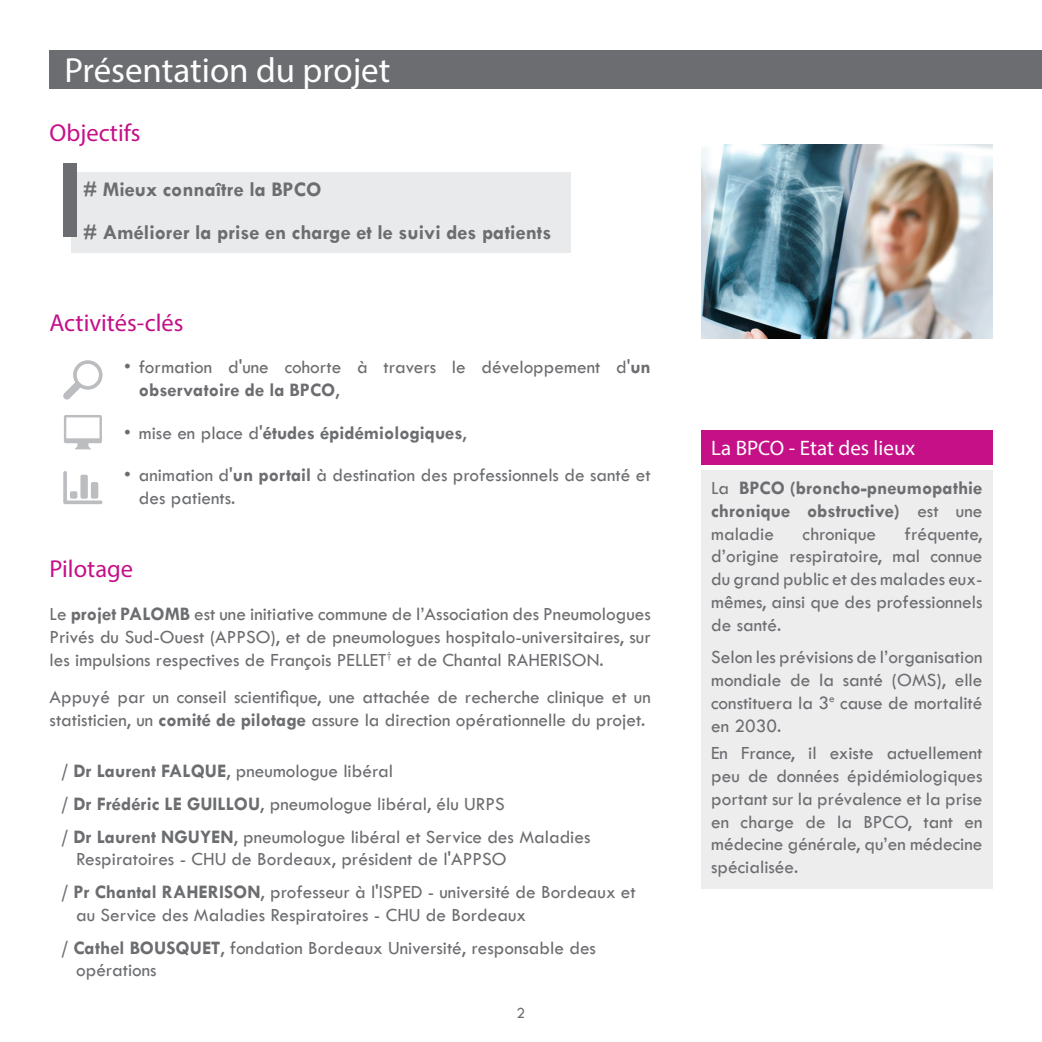
<style>
.page{position:relative;width:1042px;height:1042px;background:#fff}
.page>*{position:absolute;margin:0;border:0;box-sizing:border-box;transform-origin:0 0}
.t1{font:35px "Myriad Pro";color:#fff}
.t2{font:24.5px "Myriad Pro";color:#c51088}
.t3{font:700 21px/42.5px "Tw Cen";color:#6c6d70}
.t4{font:21px "Myriad Pro";color:#fff}
.t5{font:19.25px/22.8px "Tw Cen";color:#6c6d70}
.t6{font:700 19.25px/22.8px "Tw Cen";color:#6c6d70;text-align:justify}
.t7{font:15.75px "Tw Cen";color:#6c6d70}
.s1{font-weight:700}
.s2{font-weight:400}
</style>
<div class="page">
<div style="left:50px;top:50px;width:992px;height:38px;background:#6c6d70"></div>
<img style="left:701px;top:144px;width:291px;height:194px">
<div style="left:701px;top:471px;width:291px;height:418px;background:#ededee"></div>
<div style="left:701px;top:430px;width:291px;height:35px;background:#c51088"></div>
<svg style="left:63px;top:360px;width:40px;height:39px"></svg>
<svg style="left:63px;top:471px;width:40px;height:33px"></svg>
<svg style="left:64px;top:415px;width:38px;height:34px"></svg>
<div style="left:71px;top:172px;width:500px;height:81px;background:#e9eaeb"></div>
<div style="left:64px;top:164px;width:13px;height:73px;background:#6c6d70"></div>
<h1 class="t1" style="left:64px;top:49px;width:327px">Présentation du projet</h1>
<p class="t2" style="left:50px;top:118px;width:92px">Objectifs</p>
<p class="t3" style="left:83px;top:168px;width:470px"># Mieux connaître la BPCO<br># Améliorer la prise en charge et le suivi des patients</p>
<p class="t2" style="left:50px;top:307px;width:135px">Activités-clés</p>
<p class="t5" style="left:139px;top:356px;width:513px;text-indent:-15px">• formation d'une cohorte à travers le développement d'<span class="s1">un observatoire de la BPCO</span>,</p>
<p class="t6" style="left:124px;top:420px;width:344px"><span class="s2">• mise en place d'</span>études épidémiologiques<span class="s2">,</span></p>
<p class="t5" style="left:139px;top:463px;width:513px;text-indent:-15px">• animation d'<span class="s1">un portail</span> à destination des professionnels de santé et des patients.</p>
<p class="t2" style="left:50px;top:554px;width:85px">Pilotage</p>
<p class="t5" style="left:50px;top:602px;width:603px;text-align:justify">Le <span class="s1">projet PALOMB</span> est une initiative commune de l’Association des Pneumologues Privés du Sud-Ouest (APPSO), et de pneumologues hospitalo-universitaires, sur les impulsions respectives de François PELLET<sup>†</sup> et de Chantal RAHERISON.</p>
<p class="t5" style="left:50px;top:686px;width:603px">Appuyé par un conseil scientifique, une attachée de recherche clinique et un statisticien, un <span class="s1">comité de pilotage</span> assure la direction opérationnelle du projet.</p>
<p class="t5" style="left:61px;top:755px;width:531px;line-height:32.7px"><span class="s1">/ Dr Laurent FALQUE</span>, pneumologue libéral<br><span class="s1">/ Dr Frédéric LE GUILLOU</span>, pneumologue libéral, élu URPS<br><span class="s1">/ Dr Laurent NGUYEN</span>, pneumologue libéral et Service des Maladies</p>
<p class="t5" style="left:61px;top:843px;width:576px;line-height:32.7px;text-indent:15px">Respiratoires - CHU de Bordeaux, président de l'APPSO<br><span class="s1">/ Pr Chantal RAHERISON</span>, professeur à l'ISPED - université de Bordeaux et</p>
<p class="t5" style="left:61px;top:898px;width:536px;line-height:32.7px;text-indent:15px">au Service des Maladies Respiratoires - CHU de Bordeaux<br><span class="s1">/ Cathel BOUSQUET</span>, fondation Bordeaux Université, responsable des</p>
<p class="t5" style="left:76px;top:959px;width:82px">opérations</p>
<p class="t7" style="left:517px;top:1003px;width:10px">2</p>
<p class="t4" style="left:711px;top:435px;width:206px">La BPCO - Etat des lieux</p>
<p class="t6" style="left:711px;top:476px;width:273px"><span class="s2">La</span> BPCO (broncho‑pneumopathie chronique obstructive) <span class="s2">est une maladie</span></p>
<p class="t5" style="left:711px;top:522px;width:273px;text-align:justify;text-indent:193px">fréquente, d’origine respiratoire, mal connue du grand public et des malades eux&shy;mêmes, ainsi que des professionnels de santé.</p>
<p class="t5" style="left:711px;top:646px;width:273px;text-align:justify">Selon les prévisions de l’organisation mondiale de la santé (OMS), elle constituera la 3<sup>e</sup> cause de mortalité en 2030.</p>
<p class="t5" style="left:711px;top:742px;width:273px;text-align:justify">En France, il existe actuellement peu de données épidémiologiques portant sur la prévalence et la prise en charge de la BPCO, tant en médecine générale, qu’en médecine spécialisée.</p>
<p class="t5" style="left:802px;top:522px;width:75px">chronique</p>
</div>
